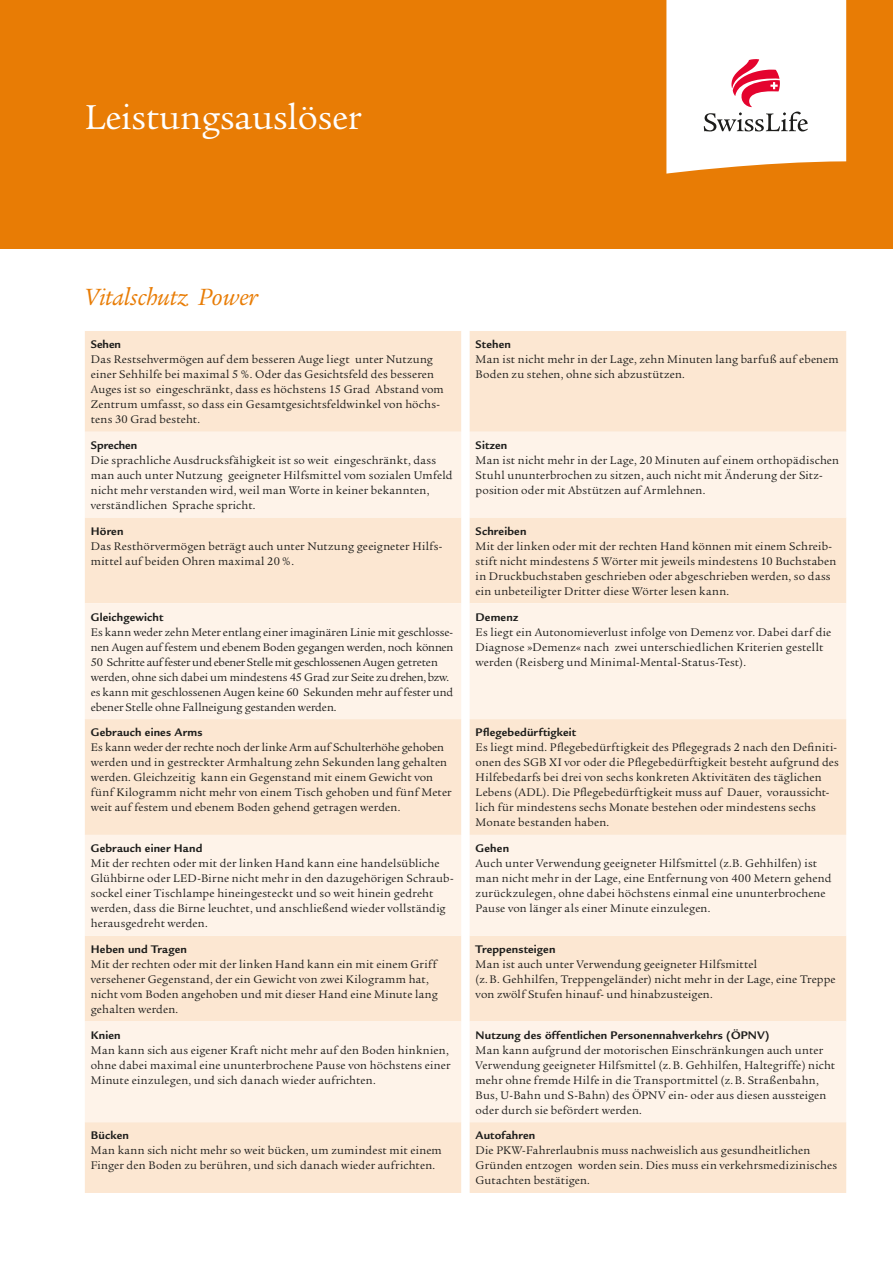
<style>
.page{position:relative;width:893px;height:1263px;background:#fff}
.page>*{position:absolute;margin:0;border:0;box-sizing:border-box;transform-origin:0 0}
.t1{font:37.5px "Legacy Serif";letter-spacing:-.005em;color:#fff}
.t2{font:italic 25.5px "Legacy Serif";letter-spacing:-.005em;color:#e87c05}
.t3{font:12px/15px "Legacy Serif";letter-spacing:.015em;color:#1d1d1b}
.t4{font:12px/15px "Legacy Serif";letter-spacing:-.005em;color:#1d1d1b}
.t5{font:700 12px "Legacy Sans";letter-spacing:.015em;color:#1d1d1b}
</style>
<div class="page">
<div style="left:0;top:0;width:893px;height:249px;background:#e87c05"></div>
<svg style="left:666px;top:0;width:180px;height:174px"></svg>
<div style="left:85px;top:331px;width:761px;height:862px;background:#fce7d2"></div>
<svg style="left:85px;top:432px;width:761px;height:690px;fill:#fef3e9"></svg>
<h1 class="t1" style="left:85px;top:96px;width:278px">Leistungsauslöser</h1>
<h2 class="t2" style="left:85px;top:282px;width:175px">Vitalschutz Power</h2>
<p class="t5" style="left:91px;top:338px;width:32px">Sehen</p>
<p class="t3" style="left:91px;top:352px;width:354px">Das Restsehvermögen auf dem besseren Auge liegt unter Nutzung einer Sehhilfe bei maximal 5 %. Oder das Gesichtsfeld des besseren Auges ist so eingeschränkt, dass es höchstens 15 Grad Abstand vom Zentrum umfasst, so dass ein Gesamtgesichtsfeldwinkel von höchs&shy;tens 30 Grad besteht.</p>
<p class="t5" style="left:91px;top:438px;width:48px">Sprechen</p>
<p class="t3" style="left:91px;top:453px;width:363px">Die sprachliche Ausdrucksfähigkeit ist so weit eingeschränkt, dass man auch unter Nutzung geeigneter Hilfsmittel vom sozialen Umfeld nicht mehr verstanden wird, weil man Worte in keiner bekannten, verständlichen Sprache spricht.</p>
<p class="t5" style="left:91px;top:524px;width:34px">Hören</p>
<p class="t3" style="left:91px;top:539px;width:353px">Das Resthörvermögen beträgt auch unter Nutzung geeigneter Hilfs&shy;mittel auf beiden Ohren maximal 20 %.</p>
<p class="t5" style="left:91px;top:610px;width:74px">Gleichgewicht</p>
<p class="t4" style="left:91px;top:624px;width:364px">Es kann weder zehn Meter entlang einer imaginären Linie mit geschlosse&shy;nen Augen auf festem und ebenem Boden gegangen werden, noch können 50 Schritte auf fester und ebener Stelle mit geschlossenen Augen getreten werden, ohne sich dabei um mindestens 45 Grad zur Seite zu drehen, bzw. es kann mit geschlossenen Augen keine 60 Sekunden mehr auf fester und ebener Stelle ohne Fallneigung gestanden werden.</p>
<p class="t5" style="left:91px;top:726px;width:113px">Gebrauch eines Arms</p>
<p class="t3" style="left:91px;top:740px;width:362px">Es kann weder der rechte noch der linke Arm auf Schulterhöhe gehoben werden und in gestreckter Armhaltung zehn Sekunden lang gehalten werden. Gleichzeitig kann ein Gegenstand mit einem Gewicht von fünf Kilogramm nicht mehr von einem Tisch gehoben und fünf Meter weit auf festem und ebenem Boden gehend getragen werden.</p>
<p class="t5" style="left:91px;top:841px;width:113px">Gebrauch einer Hand</p>
<p class="t3" style="left:91px;top:856px;width:364px">Mit der rechten oder mit der linken Hand kann eine handelsübliche Glühbirne oder LED-Birne nicht mehr in den dazugehörigen Schraub&shy;sockel einer Tischlampe hineingesteckt und so weit hinein gedreht werden, dass die Birne leuchtet, und anschließend wieder vollständig herausgedreht werden.</p>
<p class="t5" style="left:91px;top:942px;width:98px">Heben und Tragen</p>
<p class="t3" style="left:91px;top:957px;width:348px">Mit der rechten oder mit der linken Hand kann ein mit einem Griff versehener Gegenstand, der ein Gewicht von zwei Kilogramm hat, nicht vom Boden angehoben und mit dieser Hand eine Minute lang gehalten werden.</p>
<p class="t5" style="left:91px;top:1028px;width:31px">Knien</p>
<p class="t3" style="left:91px;top:1042px;width:361px">Man kann sich aus eigener Kraft nicht mehr auf den Boden hinknien, ohne dabei maximal eine ununterbrochene Pause von höchstens einer<br>Minute einzulegen, und sich danach wieder aufrichten.</p>
<p class="t5" style="left:91px;top:1129px;width:40px">Bücken</p>
<p class="t3" style="left:91px;top:1143px;width:352px">Man kann sich nicht mehr so weit bücken, um zumindest mit einem<br>Finger den Boden zu berühren, und sich danach wieder aufrichten.</p>
<p class="t5" style="left:476px;top:338px;width:37px">Stehen</p>
<p class="t3" style="left:476px;top:352px;width:365px">Man ist nicht mehr in der Lage, zehn Minuten lang barfuß auf ebenem<br>Boden zu stehen, ohne sich abzustützen.</p>
<p class="t5" style="left:476px;top:438px;width:33px">Sitzen</p>
<p class="t3" style="left:476px;top:453px;width:365px">Man ist nicht mehr in der Lage, 20 Minuten auf einem orthopädischen<br>Stuhl ununterbrochen zu sitzen, auch nicht mit Änderung der Sitz&shy;position oder mit Abstützen auf Armlehnen.</p>
<p class="t5" style="left:476px;top:524px;width:52px">Schreiben</p>
<p class="t3" style="left:476px;top:539px;width:362px">Mit der linken oder mit der rechten Hand können mit einem Schreib&shy;stift nicht mindestens 5 Wörter mit jeweils mindestens 10 Buchstaben in Druckbuchstaben geschrieben oder abgeschrieben werden, so dass ein unbeteiligter Dritter diese Wörter lesen kann.</p>
<p class="t5" style="left:476px;top:610px;width:44px">Demenz</p>
<p class="t3" style="left:476px;top:624px;width:357px">Es liegt ein Autonomieverlust infolge von Demenz vor. Dabei darf die<br>Diagnose »Demenz« nach zwei unterschiedlichen Kriterien gestellt werden (Reisberg und Minimal-Mental-Status-Test).</p>
<p class="t5" style="left:476px;top:726px;width:102px">Pflegebedürftigkeit</p>
<p class="t3" style="left:476px;top:740px;width:365px">Es liegt mind. Pflegebedürftigkeit des Pflegegrads 2 nach den Definiti&shy;onen des SGB XI vor oder die Pflegebedürftigkeit besteht aufgrund des Hilfebedarfs bei drei von sechs konkreten Aktivitäten des täglichen Lebens (ADL). Die Pflegebedürftigkeit muss auf Dauer, voraussicht&shy;lich für mindestens sechs Monate bestehen oder mindestens sechs Monate bestanden haben.</p>
<p class="t5" style="left:476px;top:841px;width:35px">Gehen</p>
<p class="t3" style="left:476px;top:856px;width:357px">Auch unter Verwendung geeigneter Hilfsmittel (z.B. Gehhilfen) ist man nicht mehr in der Lage, eine Entfernung von 400 Metern gehend zurückzulegen, ohne dabei höchstens einmal eine ununterbrochene Pause von länger als einer Minute einzulegen.</p>
<p class="t5" style="left:476px;top:942px;width:81px">Treppensteigen</p>
<p class="t3" style="left:476px;top:957px;width:362px">Man ist auch unter Verwendung geeigneter Hilfsmittel<br>(z.B. Gehhilfen, Treppengeländer) nicht mehr in der Lage, eine Treppe von zwölf Stufen hinauf- und hinabzusteigen.</p>
<p class="t5" style="left:476px;top:1028px;width:295px">Nutzung des öffentlichen Personennahverkehrs (ÖPNV)</p>
<p class="t3" style="left:476px;top:1042px;width:361px">Man kann aufgrund der motorischen Einschränkungen auch unter Verwendung geeigneter Hilfsmittel (z.B. Gehhilfen, Haltegriffe) nicht mehr ohne fremde Hilfe in die Transportmittel (z.B. Straßenbahn, Bus, U-Bahn und S-Bahn) des ÖPNV ein- oder aus diesen aussteigen oder durch sie befördert werden.</p>
<p class="t5" style="left:476px;top:1129px;width:61px">Autofahren</p>
<p class="t3" style="left:476px;top:1143px;width:363px">Die PKW-Fahrerlaubnis muss nachweislich aus gesundheitlichen<br>Gründen entzogen worden sein. Dies muss ein verkehrsmedizinisches<br>Gutachten bestätigen.</p>
</div>
